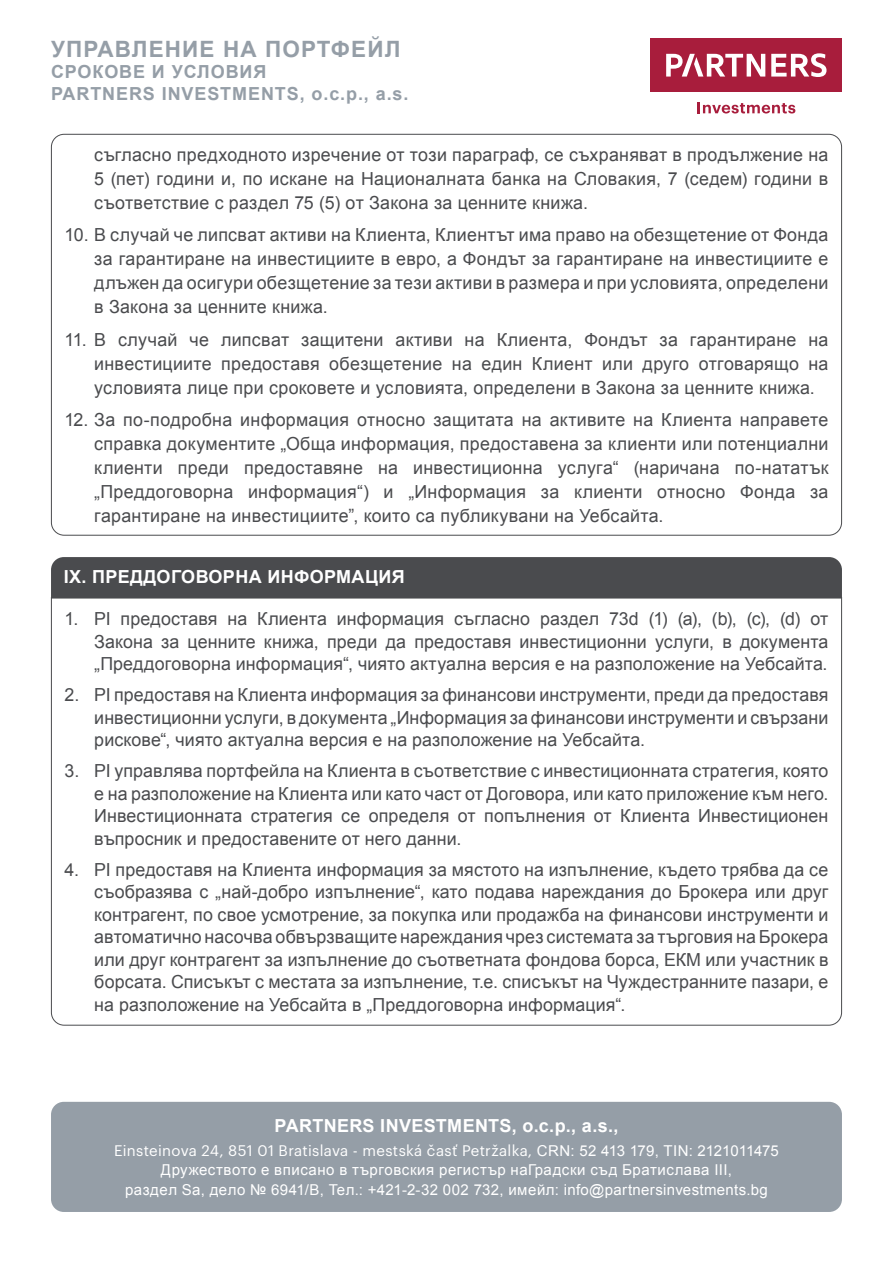
<style>
.page{position:relative;width:893px;height:1263px;background:#fff}
.page>*{position:absolute;margin:0;border:0;box-sizing:border-box;transform-origin:0 0}
.t1{font:700 22.5px "Arial";letter-spacing:.05em;color:#959ea7}
.t2{font:18px/22.5px "Arial";letter-spacing:.01em;color:#4a4b4e;text-align:justify}
.t3{font:700 18px "Arial";letter-spacing:.02em;color:#fff}
.t4{font:700 18px/21.6px "Arial";letter-spacing:.05em;color:#959ea7}
.t5{font:15px/19.5px "Arial";letter-spacing:.035em;color:#fff;text-align:center}
.t6{font:15px "Graphik";letter-spacing:.02em;color:#fff}
.s1{font-family:"Arial"}
</style>
<div class="page">
<div style="left:651px;top:38px;width:191px;height:54px;background:#a81d3c"></div>
<svg style="left:771px;top:53px;width:55px;height:24px"></svg>
<svg style="left:666px;top:54px;width:99px;height:23px"></svg>
<svg style="left:698px;top:102px;width:97px;height:11px"></svg>
<div style="left:51px;top:1102px;width:791px;height:110px;background:#959ea7;border-radius:13px"></div>
<div style="left:51px;top:557px;width:791px;height:40px;background:#4a4b4e"></div>
<svg style="left:51px;top:597px;width:791px;height:429px"></svg>
<p class="t1" style="left:51px;top:34px;width:351px">УПРАВЛЕНИЕ НА ПОРТФЕЙЛ</p>
<p class="t4" style="left:51px;top:62px;width:359px">СРОКОВЕ И УСЛОВИЯ<br>PARTNERS INVESTMENTS, o.c.p., a.s.</p>
<p class="t2" style="left:94px;top:142px;width:736px;line-height:24px">съгласно предходното изречение от този параграф, се съхраняват в продължение на 5 (пет) години и, по искане на Националната банка на Словакия, 7 (седем) години в съответствие с раздел 75 (5) от Закона за ценните книжа.</p>
<p class="t2" style="left:94px;top:223px;width:736px;line-height:24px;text-indent:-30px">10. В случай че липсват активи на Клиента, Клиентът има право на обезщетение от Фонда за гарантиране на инвестициите в евро, а Фондът за гарантиране на инвестициите е длъжен да осигури обезщетение за тези активи в размера и при условията, определени в Закона за ценните книжа.</p>
<p class="t2" style="left:94px;top:327px;width:736px;line-height:24px;text-indent:-30px">11. В случай че липсват защитени активи на Клиента, Фондът за гарантиране на инвестициите предоставя обезщетение на един Клиент или друго отговарящо на условията лице при сроковете и условията, определени в Закона за ценните книжа.</p>
<p class="t2" style="left:94px;top:408px;width:736px;line-height:24px;text-indent:-30px">12. За по-подробна информация относно защитата на активите на Клиента направете справка документите „Обща информация, предоставена за клиенти или потенциални клиенти преди предоставяне на инвестиционна услуга“ (наричана по-нататък „Преддоговорна информация“) и „Информация за клиенти относно Фонда за гарантиране на инвестициите”, които са публикувани на Уебсайта.</p>
<p class="t3" style="left:64px;top:565px;width:342px">IX. ПРЕДДОГОВОРНА ИНФОРМАЦИЯ</p>
<p class="t2" style="left:94px;top:608px;width:736px;text-indent:-30px">1. PI предоставя на Клиента информация съгласно раздел 73d (1) (a), (b), (c), (d) от Закона за ценните книжа, преди да предоставя инвестиционни услуги, в документа „Преддоговорна информация“, чиято актуална версия е на разположение на Уебсайта.</p>
<p class="t2" style="left:94px;top:684px;width:736px;text-indent:-30px">2. PI предоставя на Клиента информация за финансови инструменти, преди да предоставя инвестиционни услуги, в документа „Информация за финансови инструменти и свързани рискове“, чиято актуална версия е на разположение на Уебсайта.</p>
<p class="t2" style="left:94px;top:760px;width:736px;text-indent:-30px">3. PI управлява портфейла на Клиента в съответствие с инвестиционната стратегия, която е на разположение на Клиента или като част от Договора, или като приложение към него.<br>Инвестиционната стратегия се определя от попълнения от Клиента Инвестиционен въпросник и предоставените от него данни.</p>
<p class="t2" style="left:94px;top:858px;width:736px;text-indent:-30px">4. PI предоставя на Клиента информация за мястото на изпълнение, където трябва да се съобразява с „най-добро изпълнение“, като подава нареждания до Брокера или друг контрагент, по свое усмотрение, за покупка или продажба на финансови инструменти и автоматично насочва обвързващите нареждания чрез системата за търговия на Брокера или друг контрагент за изпълнение до съответната фондова борса, ЕКМ или участник в борсата. Списъкът с местата за изпълнение, т.е. списъкът на Чуждестранните пазари, е на разположение на Уебсайта в „Преддоговорна информация“.</p>
<p class="t3" style="left:275px;top:1114px;width:345px">PARTNERS INVESTMENTS, o.c.p., a.s.,</p>
<p class="t6" style="left:114px;top:1139px;width:666px">Einsteinova 24, 851 01 Bratislava - mestská časť Petržalka, <span class="s1">CRN: 52 413 179, TIN: 2121011475</span></p>
<p class="t5" style="left:125px;top:1160px;width:644px">Дружеството е вписано в търговския регистър наГрадски съд Братислава III,<br>раздел Sa, дело № 6941/B, Тел.: +421-2-32 002 732, имейл: info@partnersinvestments.bg</p>
</div>
